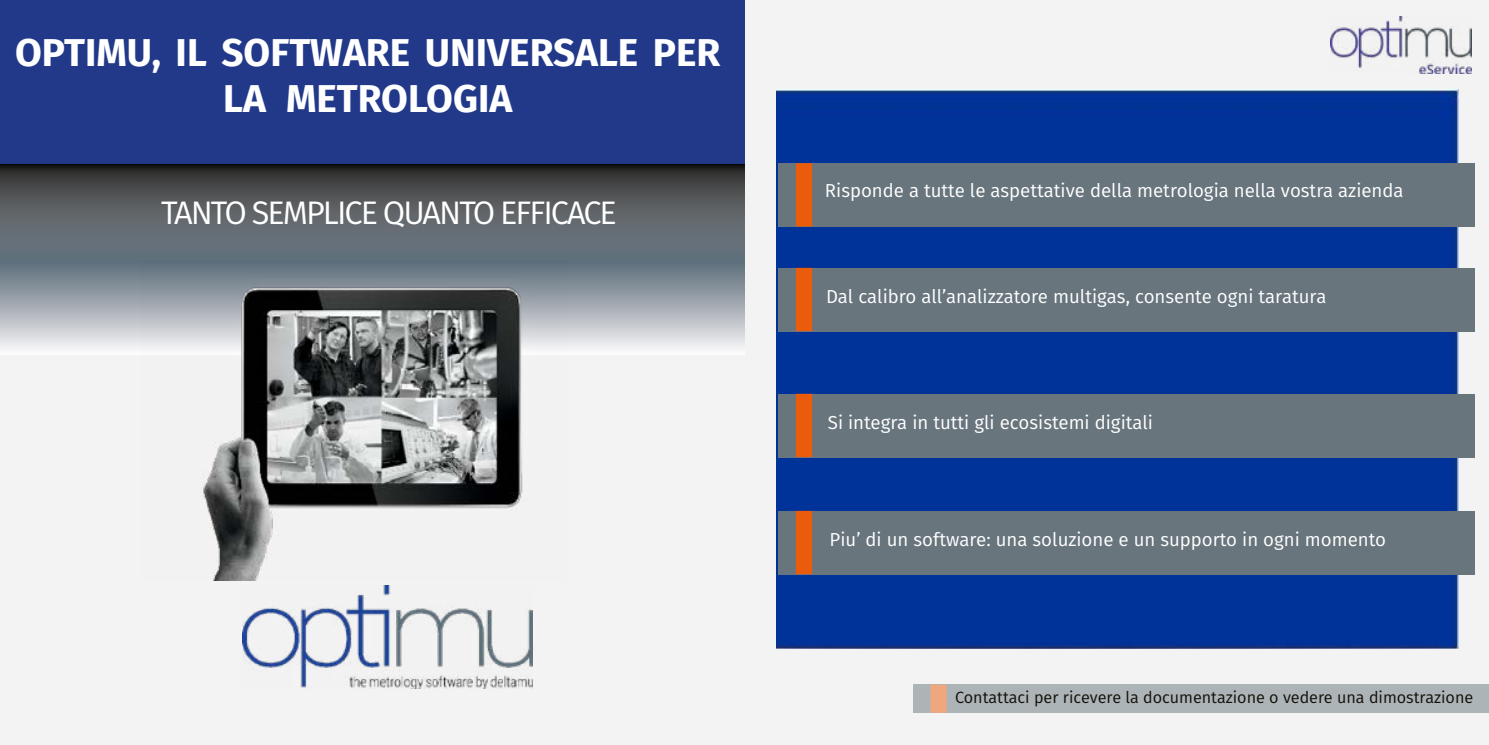
<style>
.page{position:relative;width:1489px;height:745px;background:#fff}
.page>*{position:absolute;margin:0;border:0;box-sizing:border-box;transform-origin:0 0}
.t1{font:700 38.75px/46.5px "Fira Sans";color:#fff;text-align:center}
.t2{font:32.5px "Fira Sans";letter-spacing:-.06em;color:#fff}
.t3{font:18.75px "Fira Sans";color:#fff}
.t4{font:16.25px "Fira Sans";color:#131108}
</style>
<div class="page">
<div style="left:0;top:0;width:1488px;height:744px;background:#f3f3f4"></div>
<div style="left:0;top:0;width:744px;height:166px;background:#22398a"></div>
<svg style="left:0;top:164px;width:744px;height:179px;background:#686e73"></svg>
<img style="left:140px;top:260px;width:427px;height:320px">
<img style="left:243px;top:585px;width:289px;height:103px">
<div style="left:776px;top:89px;width:682px;height:558px;background:#039"></div>
<div style="left:778px;top:268px;width:696px;height:63px;background:#68757d"></div>
<div style="left:795px;top:268px;width:17px;height:63px;background:#ea5b0b"></div>
<div style="left:778px;top:393px;width:696px;height:64px;background:#68757d"></div>
<div style="left:795px;top:393px;width:17px;height:64px;background:#ea5b0b"></div>
<div style="left:778px;top:510px;width:696px;height:64px;background:#68757d"></div>
<div style="left:795px;top:510px;width:17px;height:63px;background:#ea5b0b"></div>
<div style="left:912px;top:684px;width:576px;height:28px;background:#adb4b8"></div>
<div style="left:930px;top:684px;width:16px;height:28px;background:#eea77f"></div>
<img style="left:1330px;top:17px;width:140px;height:56px">
<div style="left:778px;top:163px;width:696px;height:64px;background:#68757d"></div>
<div style="left:795px;top:163px;width:17px;height:63px;background:#ea5b0b"></div>
<h1 class="t1" style="left:15px;top:26px;width:707px">OPTIMU, IL SOFTWARE UNIVERSALE PER<br>LA METROLOGIA</h1>
<h2 class="t2" style="left:161px;top:188px;width:457px">TANTO SEMPLICE QUANTO EFFICACE</h2>
<p class="t3" style="left:825px;top:176px;width:580px">Risponde a tutte le aspettative della metrologia nella vostra azienda</p>
<p class="t3" style="left:826px;top:282px;width:502px">Dal calibro all’analizzatore multigas, consente ogni taratura</p>
<p class="t3" style="left:827px;top:408px;width:327px">Si integra in tutti gli ecosistemi digitali</p>
<p class="t3" style="left:829px;top:525px;width:558px">Piu’ di un software: una soluzione e un supporto in ogni momento</p>
<p class="t4" style="left:955px;top:685px;width:519px">Contattaci per ricevere la documentazione o vedere una dimostrazione</p>
</div>
